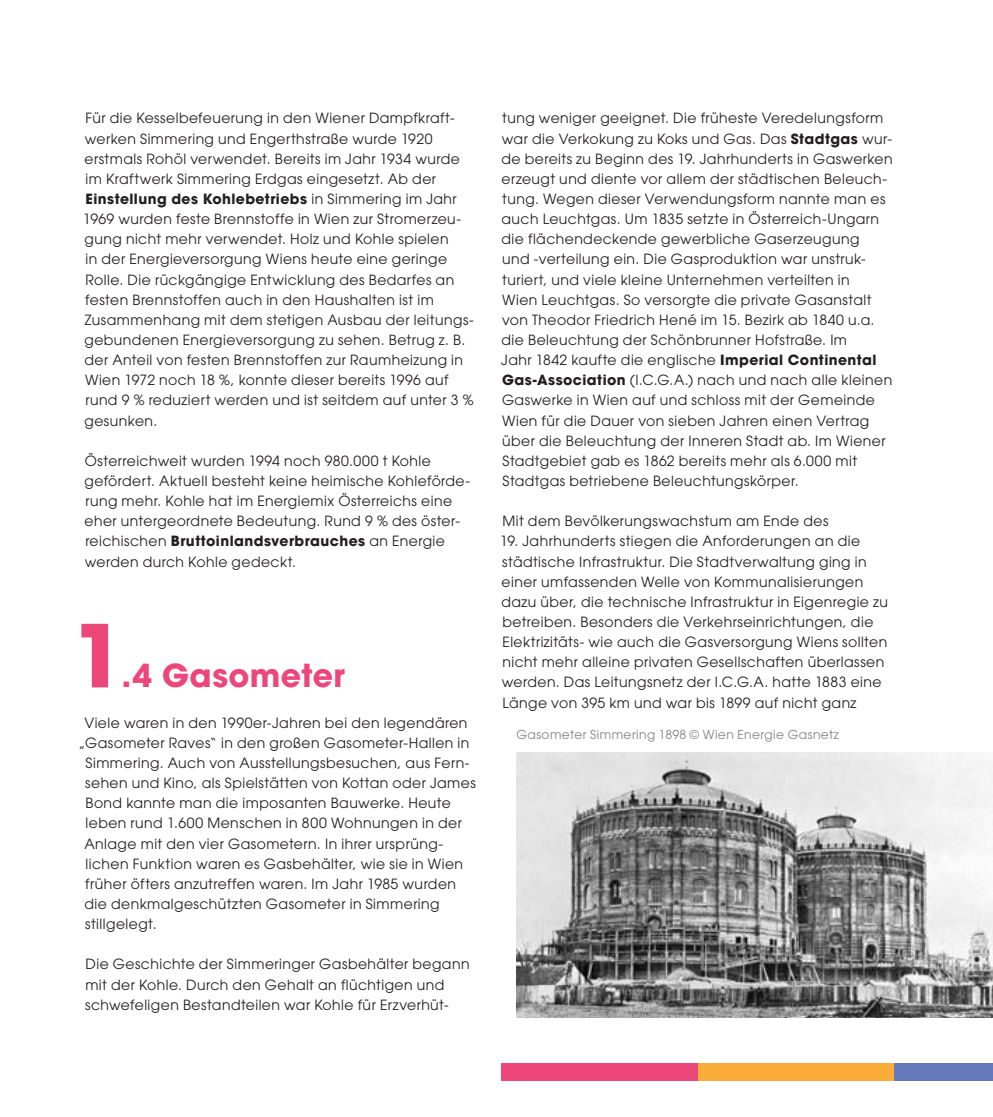
<style>
.page{position:relative;width:993px;height:1117px;background:#fff}
.page>*{position:absolute;margin:0;border:0;box-sizing:border-box;transform-origin:0 0}
.Headline{font:700 85.92px "Avant Garde";color:#ec467a}
.Headline-2{font:700 31.5px "Avant Garde";letter-spacing:.015em;color:#ec467a}
.t1{font:14px/20.1px "Avant Garde";letter-spacing:.03em;color:#231f20}
.t2{font:12.25px "Avant Garde";letter-spacing:.035em;color:#808285}
.s1{font-weight:700}
</style>
<div class="page">
<img style="left:516px;top:752px;width:476px;height:265px">
<div style="left:501px;top:1062px;width:197px;height:18px;background:#ec467a"></div>
<div style="left:698px;top:1062px;width:197px;height:18px;background:#fbac3b"></div>
<div style="left:893px;top:1062px;width:99px;height:18px;background:#657abc"></div>
<p class="t1" style="left:83px;top:108px;width:392px">Für die Kesselbefeuerung in den Wiener Dampfkraft&shy;werken Simmering und Engerthstraße wurde 1920 erstmals Rohöl verwendet. Bereits im Jahr 1934 wurde im Kraftwerk Simmering Erdgas eingesetzt. Ab der <span class="s1">Einstellung des Kohlebetriebs</span> in Simmering im Jahr 1969 wurden feste Brennstoffe in Wien zur Stromerzeu&shy;gung nicht mehr verwendet. Holz und Kohle spielen<br>in der Energieversorgung Wiens heute eine geringe Rolle. Die rückgängige Entwicklung des Bedarfes an festen Brennstoffen auch in den Haushalten ist im Zusammenhang mit dem stetigen Ausbau der leitungs&shy;gebundenen Energieversorgung zu sehen. Betrug z. B. der Anteil von festen Brennstoffen zur Raumheizung in Wien 1972 noch 18 %, konnte dieser bereits 1996 auf rund 9 % reduziert werden und ist seitdem auf unter 3 % gesunken.</p>
<p class="t1" style="left:84px;top:450px;width:387px">Österreichweit wurden 1994 noch 980.000 t Kohle gefördert. Aktuell besteht keine heimische Kohleförde&shy;rung mehr. Kohle hat im Energiemix Österreichs eine eher untergeordnete Bedeutung. Rund 9 % des öster&shy;reichischen <span class="s1">Bruttoinlandsverbrauches</span> an Energie werden durch Kohle gedeckt.</p>
<p class="Headline" style="left:72px;top:599px;width:55px">1</p>
<p class="Headline-2" style="left:122px;top:655px;width:225px">.4 Gasometer</p>
<p class="t1" style="left:84px;top:712px;width:384px">Viele waren in den 1990er-Jahren bei den legendären</p>
<p class="t1" style="left:78px;top:732px;width:392px">„Gasometer Raves“ in den großen Gasometer-Hallen in</p>
<p class="t1" style="left:85px;top:752px;width:385px">Simmering. Auch von Ausstellungsbesuchen, aus Fern-</p>
<p class="t1" style="left:85px;top:772px;width:392px">sehen und Kino, als Spielstätten von Kottan oder James</p>
<p class="t1" style="left:85px;top:792px;width:367px">Bond kannte man die imposanten Bauwerke. Heute</p>
<p class="t1" style="left:86px;top:813px;width:378px">leben rund 1.600 Menschen in 800 Wohnungen in der</p>
<p class="t1" style="left:84px;top:833px;width:360px">Anlage mit den vier Gasometern. In ihrer ursprüng-</p>
<p class="t1" style="left:86px;top:853px;width:379px">lichen Funktion waren es Gasbehälter, wie sie in Wien</p>
<p class="t1" style="left:85px;top:873px;width:372px">früher öfters anzutreffen waren. Im Jahr 1985 wurden</p>
<p class="t1" style="left:84px;top:893px;width:356px">die denkmalgeschützten Gasometer in Simmering</p>
<p class="t1" style="left:85px;top:913px;width:73px">stillgelegt.</p>
<p class="t1" style="left:85px;top:953px;width:386px">Die Geschichte der Simmeringer Gasbehälter begann mit der Kohle. Durch den Gehalt an flüchtigen und schwefeligen Bestandteilen war Kohle für Erzverhüt-</p>
<p class="t1" style="left:501px;top:108px;width:393px">tung weniger geeignet. Die früheste Veredelungsform war die Verkokung zu Koks und Gas. Das <span class="s1">Stadtgas</span> wur&shy;de bereits zu Beginn des 19. Jahrhunderts in Gaswerken erzeugt und diente vor allem der städtischen Beleuch&shy;tung. Wegen dieser Verwendungsform nannte man es auch Leuchtgas. Um 1835 setzte in Österreich-Ungarn die flächendeckende gewerbliche Gaserzeugung<br>und -verteilung ein. Die Gasproduktion war unstruk&shy;turiert, und viele kleine Unternehmen verteilten in<br>Wien Leuchtgas. So versorgte die private Gasanstalt von Theodor Friedrich Hené im 15. Bezirk ab 1840 u.a. die Beleuchtung der Schönbrunner Hofstraße. Im<br>Jahr 1842 kaufte die englische <span class="s1">Imperial Continental Gas-Association</span> (I.C.G.A.) nach und nach alle kleinen Gaswerke in Wien auf und schloss mit der Gemeinde Wien für die Dauer von sieben Jahren einen Vertrag über die Beleuchtung der Inneren Stadt ab. Im Wiener Stadtgebiet gab es 1862 bereits mehr als 6.000 mit Stadtgas betriebene Beleuchtungskörper.</p>
<p class="t1" style="left:502px;top:511px;width:327px">Mit dem Bevölkerungswachstum am Ende des</p>
<p class="t1" style="left:500px;top:531px;width:389px">19. Jahrhunderts stiegen die Anforderungen an die städtische Infrastruktur. Die Stadtverwaltung ging in einer umfassenden Welle von Kommunalisierungen dazu über, die technische Infrastruktur in Eigenregie zu betreiben. Besonders die Verkehrseinrichtungen, die Elektrizitäts- wie auch die Gasversorgung Wiens sollten nicht mehr alleine privaten Gesellschaften überlassen werden. Das Leitungsnetz der I.C.G.A. hatte 1883 eine Länge von 395 km und war bis 1899 auf nicht ganz</p>
<p class="t2" style="left:516px;top:727px;width:324px">Gasometer Simmering 1898 © Wien Energie Gasnetz</p>
</div>
